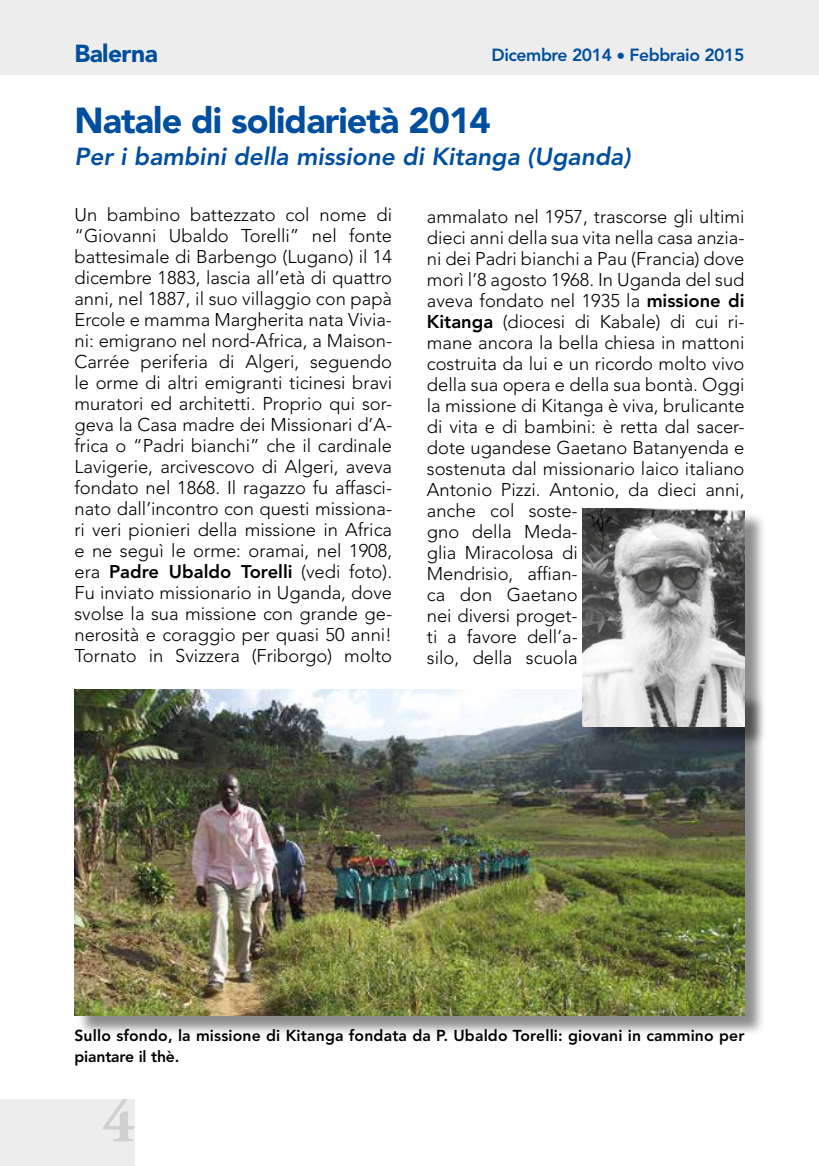
<style>
.page{position:relative;width:819px;height:1166px;background:#fff}
.page>*{position:absolute;margin:0;border:0;box-sizing:border-box;transform-origin:0 0}
.t1{font:700 63px "Adobe Garamond Pro";color:#d0d0d0}
.t2{font:900 35.88px "Avenir";letter-spacing:-.025em;color:#004f9f}
.t3{font:italic 800 24.5px "Avenir";color:#004f9f}
.t4{font:900 24.5px "Avenir";letter-spacing:-.025em;color:#004f9f}
.t5{font:300 18.38px/21px "Avenir";color:#000;text-align:justify}
.t6{font:800 17.5px "Avenir";letter-spacing:-.025em;color:#004f9f}
.t7{font:800 15.75px/20.1px "Avenir";letter-spacing:.01em;color:#000}
.s1{font-weight:800}
</style>
<div class="page">
<div style="left:0;top:1099px;width:134px;height:67px;background:#ededed"></div>
<div style="left:0;top:0;width:819px;height:74px;background:#ededed"></div>
<div style="left:77px;top:692px;width:689px;height:345px;background:#000;opacity:.45"></div>
<img style="left:74px;top:690px;width:670px;height:325px">
<div style="left:585px;top:511px;width:181px;height:237px;background:#000;opacity:.45"></div>
<img style="left:582px;top:508px;width:162px;height:218px">
<h3 class="t4" style="left:74px;top:38px;width:85px">Balerna</h3>
<p class="t6" style="left:491px;top:45px;width:254px">Dicembre 2014 • Febbraio 2015</p>
<h2 class="t2" style="left:74px;top:98px;width:418px">Natale di solidarietà 2014</h2>
<h3 class="t3" style="left:74px;top:142px;width:557px">Per i bambini della missione di Kitanga (Uganda)</h3>
<p class="t5" style="left:74px;top:204px;width:319px">Un bambino battezzato col nome di “Giovanni Ubaldo Torelli” nel fonte battesimale di Barbengo (Lugano) il 14 dicembre 1883, lascia all’età di quattro anni, nel 1887, il suo villaggio con papà Ercole e mamma Margherita nata Vivia&shy;ni: emigrano nel nord-Africa, a Maison-Carrée periferia di Algeri, seguendo le orme di altri emigranti ticinesi bravi muratori ed architetti. Proprio qui sor&shy;geva la Casa madre dei Missionari d’A&shy;frica o “Padri bianchi” che il cardinale Lavigerie, arcivescovo di Algeri, aveva fondato nel 1868. Il ragazzo fu affasci&shy;nato dall’incontro con questi missiona&shy;ri veri pionieri della missione in Africa e ne seguì le orme: oramai, nel 1908, era <span class="s1">Padre Ubaldo Torelli</span> (vedi foto).<br>Fu inviato missionario in Uganda, dove svolse la sua missione con grande ge&shy;nerosità e coraggio per quasi 50 anni!<br>Tornato in Svizzera (Friborgo) molto</p>
<p class="t5" style="left:427px;top:206px;width:319px;text-align:left">ammalato nel 1957, trascorse gli ultimi dieci anni della sua vita nella casa anzia&shy;ni dei Padri bianchi a Pau (Francia) dove morì l’8 agosto 1968. In Uganda del sud aveva fondato nel 1935 la <span class="s1">missione di<br>Kitanga</span> (diocesi di Kabale) di cui ri&shy;mane ancora la bella chiesa in mattoni costruita da lui e un ricordo molto vivo della sua opera e della sua bontà. Oggi la missione di Kitanga è viva, brulicante di vita e di bambini: è retta dal sacer&shy;dote ugandese Gaetano Batanyenda e sostenuta dal missionario laico italiano<br>Antonio Pizzi. Antonio, da dieci anni, anche col soste-<br>gno della Meda-<br>glia Miracolosa di<br>Mendrisio, affian-<br>ca don Gaetano<br>nei diversi proget-<br>ti a favore dell’a-<br>silo, della scuola</p>
<p class="t7" style="left:74px;top:1026px;width:671px">Sullo sfondo, la missione di Kitanga fondata da P. Ubaldo Torelli: giovani in cammino per piantare il thè.</p>
<h1 class="t1" style="left:102px;top:1084px;width:34px">4</h1>
</div>
